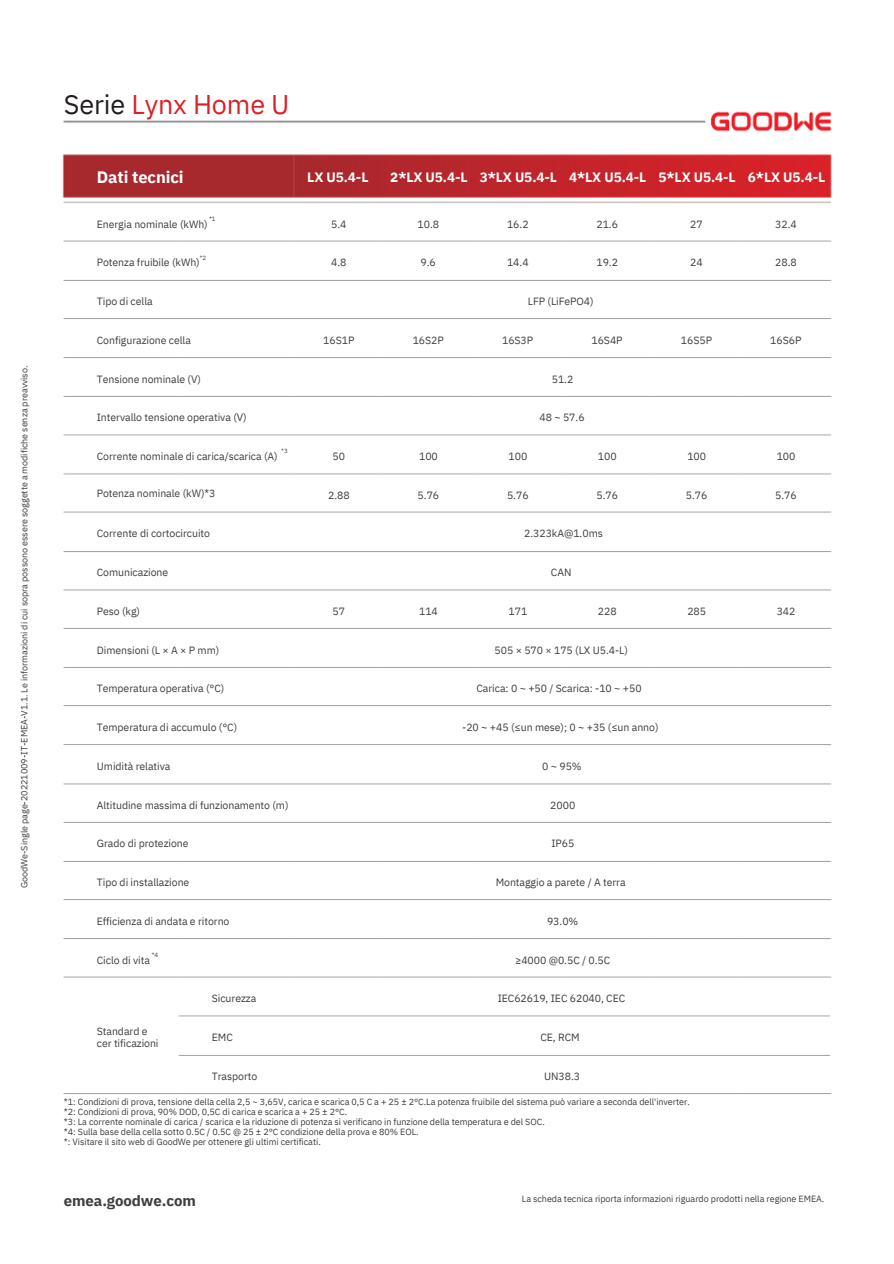
<style>
.page{position:relative;width:894px;height:1264px;background:#fff}
.page>*{position:absolute;margin:0;border:0;box-sizing:border-box;transform-origin:0 0}
.t1{font:27px "IBM Plex Sans";letter-spacing:-.005em;color:#da2128}
.t2{font:700 16.5px "IBM Plex Sans";letter-spacing:-.005em;color:#fff}
.t3{font:700 15px "IBM Plex Sans";letter-spacing:-.005em;color:#3f3e3f}
.t4{font:700 13.5px "IBM Plex Sans";letter-spacing:-.005em;color:#fff}
.t5{font:10.5px/12.5px "IBM Plex Sans";letter-spacing:-.005em;color:#3f3e3f}
.t6{font:9px/10.2px "IBM Plex Sans";letter-spacing:-.005em;color:#3f3e3f}
.t7{font:6.15px "IBM Plex Sans";color:#3f3e3f}
.s1{color:#231f20}
</style>
<div class="page">
<img style="left:62px;top:154px;width:770px;height:50px">
<img style="left:63px;top:396px;width:769px;height:1px">
<img style="left:178px;top:1055px;width:653px;height:1px">
<img style="left:63px;top:111px;width:769px;height:21px">
<h6 class="t6" style="left:19px;top:888px;width:524px;rotate:-90deg">GoodWe-Single page-20221009-IT-EMEA-V1.1. Le informazioni di cui sopra possono essere soggette a modifiche senza preavviso.</h6>
<h5 class="t1" style="left:64px;top:86px;width:227px"><span class="s1">Serie</span> Lynx Home U</h5>
<p class="t2" style="left:97px;top:166px;width:88px">Dati tecnici</p>
<h5 class="t4" style="left:307px;top:168px;width:63px">LX U5.4-L</h5>
<p class="t4" style="left:390px;top:168px;width:79px">2*LX U5.4-L</p>
<h5 class="t4" style="left:479px;top:168px;width:79px">3*LX U5.4-L</h5>
<h5 class="t4" style="left:569px;top:168px;width:79px">4*LX U5.4-L</h5>
<p class="t4" style="left:658px;top:168px;width:79px">5*LX U5.4-L</p>
<h5 class="t4" style="left:747px;top:168px;width:79px">6*LX U5.4-L</h5>
<h5 class="t7" style="left:209px;top:214px;width:8px">*1</h5>
<p class="t5" style="left:97px;top:217px;width:112px">Energia nominale (kWh)</p>
<p class="t7" style="left:200px;top:253px;width:8px">*2</p>
<p class="t5" style="left:97px;top:256px;width:104px">Potenza fruibile (kWh)</p>
<h5 class="t5" style="left:331px;top:217px;width:17px">5.4</h5>
<h5 class="t5" style="left:331px;top:256px;width:17px">4.8</h5>
<h5 class="t5" style="left:417px;top:217px;width:23px">10.8</h5>
<h5 class="t5" style="left:420px;top:256px;width:17px">9.6</h5>
<h5 class="t5" style="left:507px;top:217px;width:23px">16.2</h5>
<h5 class="t5" style="left:507px;top:256px;width:23px">14.4</h5>
<h5 class="t5" style="left:596px;top:217px;width:23px">21.6</h5>
<h5 class="t5" style="left:596px;top:256px;width:23px">19.2</h5>
<h5 class="t5" style="left:690px;top:217px;width:14px">27</h5>
<h5 class="t5" style="left:690px;top:256px;width:14px">24</h5>
<h4 class="t5" style="left:97px;top:295px;width:57px">Tipo di cella</h4>
<h5 class="t5" style="left:527px;top:295px;width:67px">LFP (LiFePO4)</h5>
<h5 class="t5" style="left:97px;top:333px;width:96px">Configurazione cella</h5>
<p class="t5" style="left:323px;top:333px;width:33px">16S1P</p>
<p class="t5" style="left:412px;top:333px;width:33px">16S2P</p>
<h5 class="t5" style="left:502px;top:333px;width:33px">16S3P</h5>
<h5 class="t5" style="left:591px;top:333px;width:33px">16S4P</h5>
<h4 class="t5" style="left:680px;top:333px;width:33px">16S5P</h4>
<h5 class="t5" style="left:97px;top:372px;width:106px">Tensione nominale (V)</h5>
<h5 class="t5" style="left:551px;top:372px;width:23px">51.2</h5>
<h5 class="t5" style="left:97px;top:411px;width:151px">Intervallo tensione operativa (V)</h5>
<p class="t5" style="left:539px;top:411px;width:47px">48 ~ 57.6</p>
<h4 class="t7" style="left:281px;top:447px;width:8px">*3</h4>
<h5 class="t5" style="left:97px;top:450px;width:182px">Corrente nominale di carica/scarica (A)</h5>
<h5 class="t5" style="left:332px;top:450px;width:14px">50</h5>
<h5 class="t5" style="left:419px;top:450px;width:20px">100</h5>
<h5 class="t5" style="left:508px;top:450px;width:20px">100</h5>
<h5 class="t5" style="left:597px;top:450px;width:20px">100</h5>
<p class="t5" style="left:687px;top:450px;width:20px">100</p>
<h5 class="t5" style="left:97px;top:486px;width:120px">Potenza nominale (kW)*3</h5>
<h5 class="t5" style="left:328px;top:488px;width:23px">2.88</h5>
<h4 class="t5" style="left:417px;top:488px;width:23px">5.76</h4>
<h5 class="t5" style="left:507px;top:488px;width:23px">5.76</h5>
<p class="t5" style="left:596px;top:488px;width:23px">5.76</p>
<h5 class="t5" style="left:685px;top:488px;width:23px">5.76</h5>
<p class="t5" style="left:97px;top:527px;width:115px">Corrente di cortocircuito</p>
<p class="t5" style="left:524px;top:527px;width:80px">2.323kA@1.0ms</p>
<h4 class="t5" style="left:97px;top:566px;width:73px">Comunicazione</h4>
<h4 class="t5" style="left:550px;top:566px;width:22px">CAN</h4>
<h4 class="t5" style="left:97px;top:604px;width:45px">Peso (kg)</h4>
<h5 class="t5" style="left:332px;top:604px;width:14px">57</h5>
<p class="t5" style="left:419px;top:604px;width:20px">114</p>
<p class="t5" style="left:508px;top:604px;width:20px">171</p>
<p class="t5" style="left:597px;top:604px;width:20px">228</p>
<p class="t5" style="left:687px;top:604px;width:20px">285</p>
<h5 class="t5" style="left:97px;top:643px;width:124px">Dimensioni (L × A × P mm)</h5>
<p class="t5" style="left:97px;top:682px;width:129px">Temperatura operativa (°C)</p>
<h5 class="t5" style="left:97px;top:721px;width:142px">Temperatura di accumulo (°C)</h5>
<h5 class="t5" style="left:494px;top:643px;width:135px">505 × 570 × 175 (LX U5.4-L)</h5>
<h5 class="t5" style="left:476px;top:682px;width:167px">Carica: 0 ~ +50 / Scarica: -10 ~ +50</h5>
<p class="t5" style="left:462px;top:721px;width:198px">-20 ~ +45 (≤un mese); 0 ~ +35 (≤un anno)</p>
<h4 class="t5" style="left:97px;top:759px;width:75px">Umidità relativa</h4>
<h5 class="t5" style="left:542px;top:759px;width:41px">0 ~ 95%</h5>
<h5 class="t5" style="left:97px;top:798px;width:193px">Altitudine massima di funzionamento (m)</h5>
<h5 class="t5" style="left:550px;top:798px;width:27px">2000</h5>
<h5 class="t5" style="left:97px;top:837px;width:93px">Grado di protezione</h5>
<p class="t5" style="left:551px;top:837px;width:24px">IP65</p>
<p class="t5" style="left:97px;top:875px;width:94px">Tipo di installazione</p>
<p class="t5" style="left:495px;top:875px;width:131px">Montaggio a parete / A terra</p>
<h5 class="t5" style="left:97px;top:914px;width:134px">Efficienza di andata e ritorno</h5>
<p class="t5" style="left:547px;top:914px;width:33px">93.0%</p>
<h4 class="t7" style="left:152px;top:950px;width:8px">*4</h4>
<h4 class="t5" style="left:97px;top:953px;width:55px">Ciclo di vita</h4>
<h5 class="t5" style="left:515px;top:953px;width:97px">≥4000 @0.5C / 0.5C</h5>
<p class="t5" style="left:212px;top:992px;width:46px">Sicurezza</p>
<h4 class="t5" style="left:497px;top:992px;width:129px">IEC62619, IEC 62040, CEC</h4>
<h4 class="t5" style="left:97px;top:1024px;width:63px">Standard e cer tificazioni</h4>
<h5 class="t5" style="left:212px;top:1030px;width:23px">EMC</h5>
<h5 class="t5" style="left:540px;top:1030px;width:41px">CE, RCM</h5>
<h5 class="t5" style="left:212px;top:1069px;width:47px">Trasporto</h5>
<h5 class="t5" style="left:544px;top:1069px;width:37px">UN38.3</h5>
<p class="t6" style="left:64px;top:1096px;width:627px">*1: Condizioni di prova, tensione della cella 2,5 ~ 3,65V, carica e scarica 0,5 C a + 25 ± 2°C.La potenza fruibile del sistema può variare a seconda dell'inverter. *2: Condizioni di prova, 90% DOD, 0,5C di carica e scarica a + 25 ± 2°C.<br>*3: La corrente nominale di carica / scarica e la riduzione di potenza si verificano in funzione della temperatura e del SOC.<br>*4: Sulla base della cella sotto 0.5C / 0.5C @ 25 ± 2°C condizione della prova e 80% EOL.<br>*: Visitare il sito web di GoodWe per ottenere gli ultimi certificati.</p>
<h4 class="t5" style="left:775px;top:217px;width:23px">32.4</h4>
<h5 class="t5" style="left:775px;top:256px;width:23px">28.8</h5>
<h4 class="t5" style="left:770px;top:333px;width:33px">16S6P</h4>
<p class="t5" style="left:776px;top:450px;width:20px">100</p>
<p class="t5" style="left:775px;top:488px;width:23px">5.76</p>
<h5 class="t5" style="left:776px;top:604px;width:20px">342</h5>
<h2 class="t3" style="left:64px;top:1190px;width:133px">emea.goodwe.com</h2>
<h6 class="t6" style="left:521px;top:1193px;width:304px">La scheda tecnica riporta informazioni riguardo prodotti nella regione EMEA.</h6>
</div>
